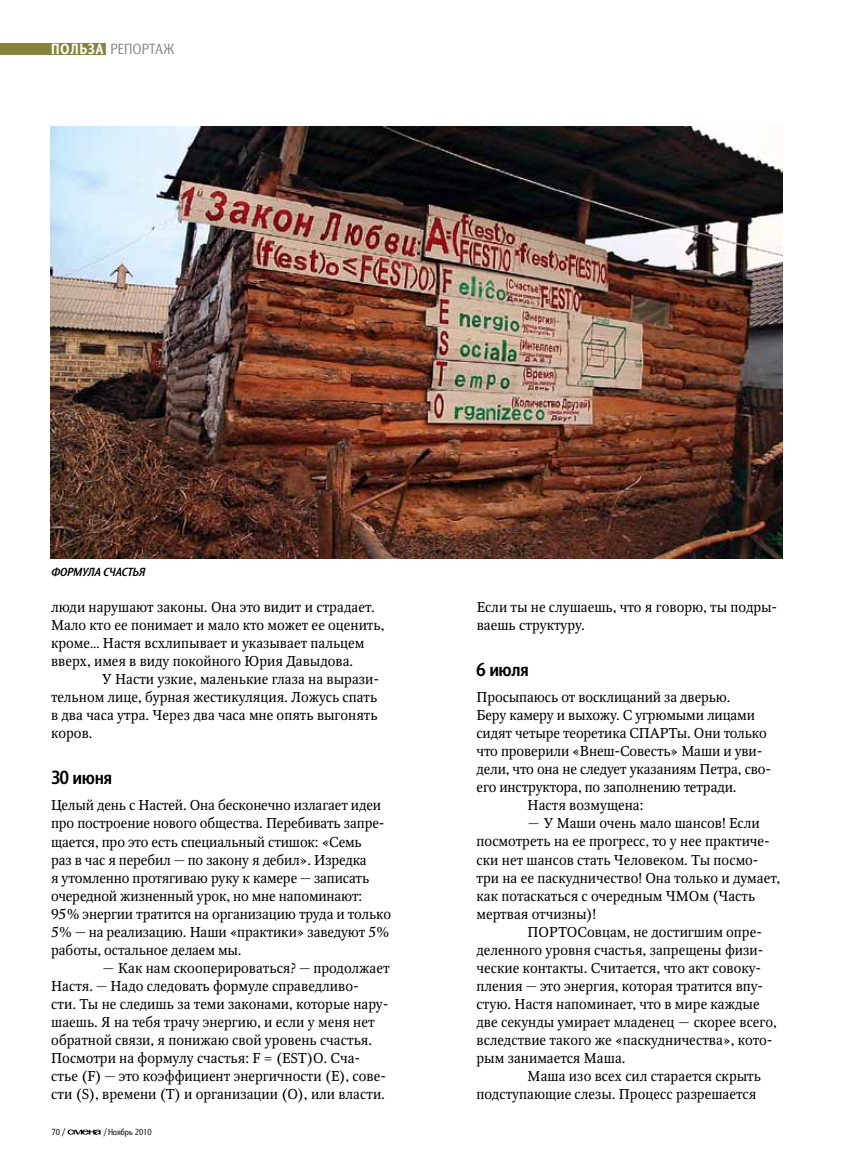
<style>
.page{position:relative;width:851px;height:1170px;background:#fff}
.page>*{position:absolute;margin:0;border:0;box-sizing:border-box;transform-origin:0 0}
.t1{font:19.5px "Barnaul Grotesk Bold C";letter-spacing:-.015em;color:#000}
.t2{font:15px "Barnaul Grotesk C";color:#868786}
.t3{font:14.25px/18px "Octava C";color:#000}
.t4{font:italic 12px "Barnaul Grotesk Bold C";letter-spacing:-.01em;color:#000}
.t5{font:9px "Barnaul Grotesk C";color:#000}
.s1{font-family:"Barnaul Grotesk Extra Bold C";color:#fff}
</style>
<div class="page">
<img style="left:51px;top:126px;width:731px;height:432px">
<svg style="left:68px;top:1129px;width:33px;height:6px"></svg>
<div style="left:0;top:43px;width:106px;height:12px;background:#86853b"></div>
<p class="t2" style="left:51px;top:40px;width:76px"><span class="s1">ПОЛЬЗА</span> Репорта</p>
<p class="t2" style="left:163px;top:40px;width:13px">ж</p>
<p class="t4" style="left:51px;top:565px;width:96px">Формула счастья</p>
<p class="t3" style="left:51px;top:598px;width:335px">люди нарушают законы. Она это видит и страдает.<br>Мало кто ее понимает и мало кто может ее оценить, кроме… Настя всхлипывает и указывает пальцем вверх, имея в виду покойного Юрия Давыдова.</p>
<p class="t3" style="left:51px;top:670px;width:329px;text-indent:51px">У Насти узкие, маленькие глаза на вырази&shy;тельном лице, бурная жестикуляция. Ложусь спать в два часа утра. Через два часа мне опять выгонять коров.</p>
<h1 class="t1" style="left:51px;top:765px;width:63px">30 июня</h1>
<p class="t3" style="left:51px;top:796px;width:341px">Целый день с Настей. Она бесконечно излагает идеи про построение нового общества. Перебивать запре&shy;щается, про это есть специальный стишок: «Семь<br>раз в час я перебил — по закону я дебил». Изредка<br>я утомленно протягиваю руку к камере — записать очередной жизненный урок, но мне напоминают:<br>95% энергии тратится на организацию труда и только 5% — на реализацию. Наши «практики» заведуют 5% работы, остальное делаем мы.</p>
<p class="t3" style="left:51px;top:958px;width:340px;text-indent:51px">— Как нам скооперироваться? — продолжает Настя. — Надо следовать формуле справедливо-<br>сти. Ты не следишь за теми законами, которые нару&shy;шаешь. Я на тебя трачу энергию, и если у меня нет обратной связи, я понижаю свой уровень счастья.<br>Посмотри на формулу счастья: F = (EST)O. Сча&shy;стье (F) — это коэффициент энергичности (E), сове&shy;сти (S), времени (T) и организации (O), или власти.</p>
<p class="t5" style="left:51px;top:1126px;width:15px">70 /</p>
<p class="t5" style="left:104px;top:1126px;width:50px">/Ноябрь 2010</p>
<p class="t3" style="left:476px;top:598px;width:302px">Если ты не слушаешь, что я говорю, ты подры&shy;ваешь структуру.</p>
<h1 class="t1" style="left:476px;top:657px;width:54px">6 июля</h1>
<p class="t3" style="left:476px;top:688px;width:255px">Просыпаюсь от восклицаний за дверью.</p>
<p class="t3" style="left:476px;top:706px;width:280px">Беру камеру и выхожу. С угрюмыми лицами</p>
<p class="t3" style="left:476px;top:724px;width:292px">сидят четыре теоретика СПАРТы. Они только</p>
<p class="t3" style="left:476px;top:742px;width:287px">что проверили «Внеш-Совесть» Маши и уви-</p>
<p class="t3" style="left:476px;top:760px;width:296px">дели, что она не следует указаниям Петра, сво-</p>
<p class="t3" style="left:476px;top:778px;width:261px">его инструктора, по заполнению тетради.</p>
<p class="t3" style="left:527px;top:796px;width:117px">Настя возмущена:</p>
<p class="t3" style="left:476px;top:814px;width:305px;text-indent:51px">— У Маши очень мало шансов! Если посмотреть на ее прогресс, то у нее практиче&shy;ски нет шансов стать Человеком. Ты посмо&shy;три на ее паскудничество! Она только и думает, как потаскаться с очередным ЧМОм (Часть мертвая отчизны)!</p>
<p class="t3" style="left:476px;top:922px;width:302px;text-indent:51px">ПОРТОСовцам, не достигшим опре&shy;деленного уровня счастья, запрещены физи&shy;ческие контакты. Считается, что акт совоку&shy;пления — это энергия, которая тратится впу&shy;стую. Настя напоминает, что в мире каждые две секунды умирает младенец — скорее всего, вследствие такого же «паскудничества», кото&shy;рым занимается Маша.</p>
<p class="t3" style="left:476px;top:1066px;width:286px;text-indent:51px">Маша изо всех сил старается скрыть подступающие слезы. Процесс разрешается</p>
</div>
